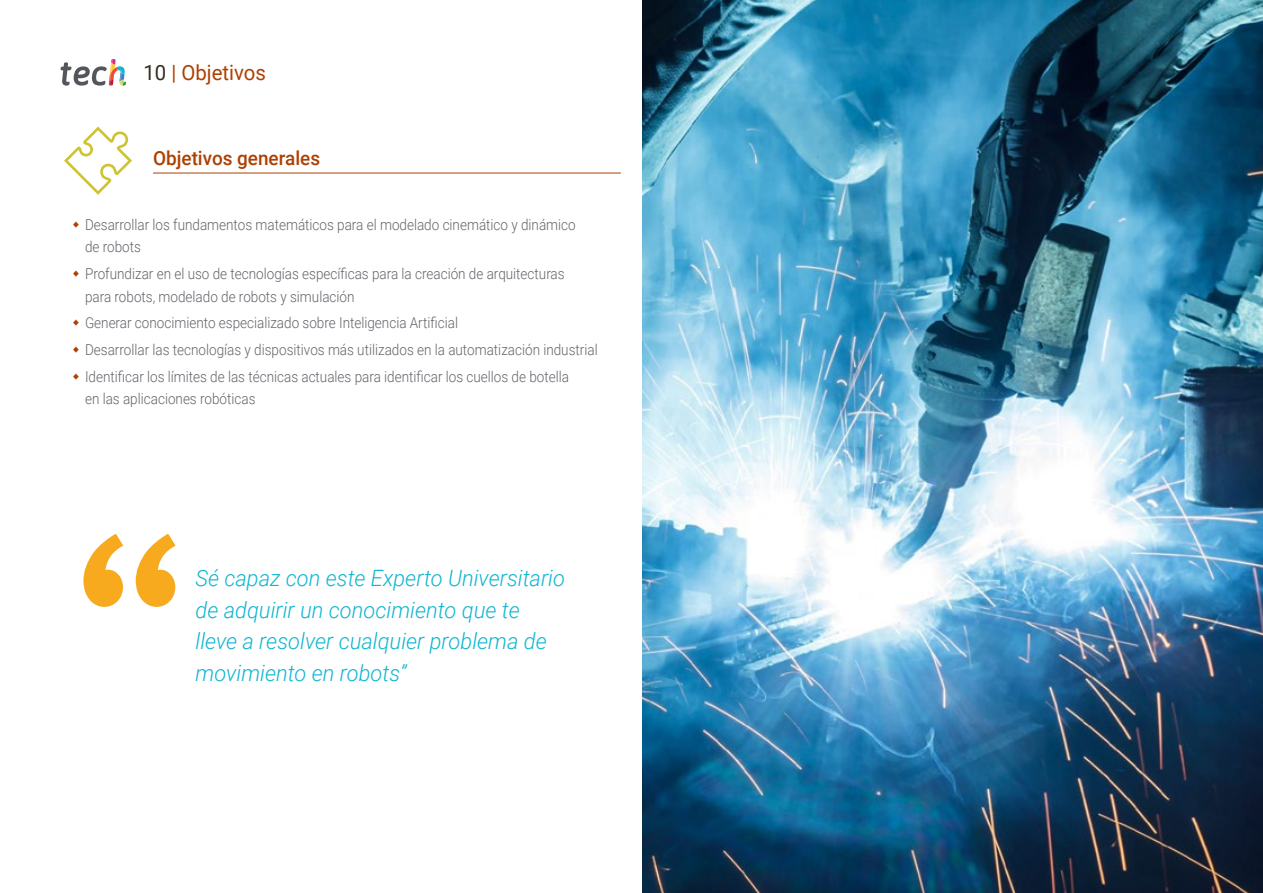
<style>
.page{position:relative;width:1263px;height:893px;background:#fff}
.page>*{position:absolute;margin:0;border:0;box-sizing:border-box;transform-origin:0 0}
.t1{font:italic 300 22.5px/31.5px "Roboto";color:#0fb6cf}
.t2{font:21px "Roboto";color:#ae4000}
.t3{font:500 19.5px "Roboto";color:#ae4000}
.t4{font:300 15px/22.5px "Roboto";color:#61646a;scale:.9 1}
.s1{color:#312e20}
</style>
<div class="page">
<hr style="left:153px;top:173px;width:468px;height:1px;background:#ae4000">
<svg style="left:64px;top:126px;width:68px;height:69px"></svg>
<svg style="left:61px;top:59px;width:65px;height:27px"></svg>
<svg style="left:83px;top:534px;width:93px;height:73px"></svg>
<img style="left:642px;top:0;width:621px;height:893px">
<h2 class="t2" style="left:144px;top:57px;width:124px"><span class="s1">10</span> | Objetivos</h2>
<h3 class="t3" style="left:153px;top:144px;width:169px">Objetivos generales</h3>
<p class="t4" style="left:85px;top:213px;width:547px">Desarrollar los fundamentos matemáticos para el modelado cinemático y dinámico de robots</p>
<p class="t4" style="left:85px;top:262px;width:534px">Profundizar en el uso de tecnologías específicas para la creación de arquitecturas para robots, modelado de robots y simulación</p>
<p class="t4" style="left:85px;top:309px;width:571px;line-height:26.7px">Generar conocimiento especializado sobre Inteligencia Artificial<br>Desarrollar las tecnologías y dispositivos más utilizados en la automatización industrial<br>Identificar los límites de las técnicas actuales para identificar los cuellos de botella</p>
<p class="t4" style="left:85px;top:387px;width:191px">en las aplicaciones robóticas</p>
<h1 class="t1" style="left:196px;top:562px;width:371px">Sé capaz con este Experto Universitario de adquirir un conocimiento que te lleve a resolver cualquier problema de movimiento en robots”</h1>
</div>
